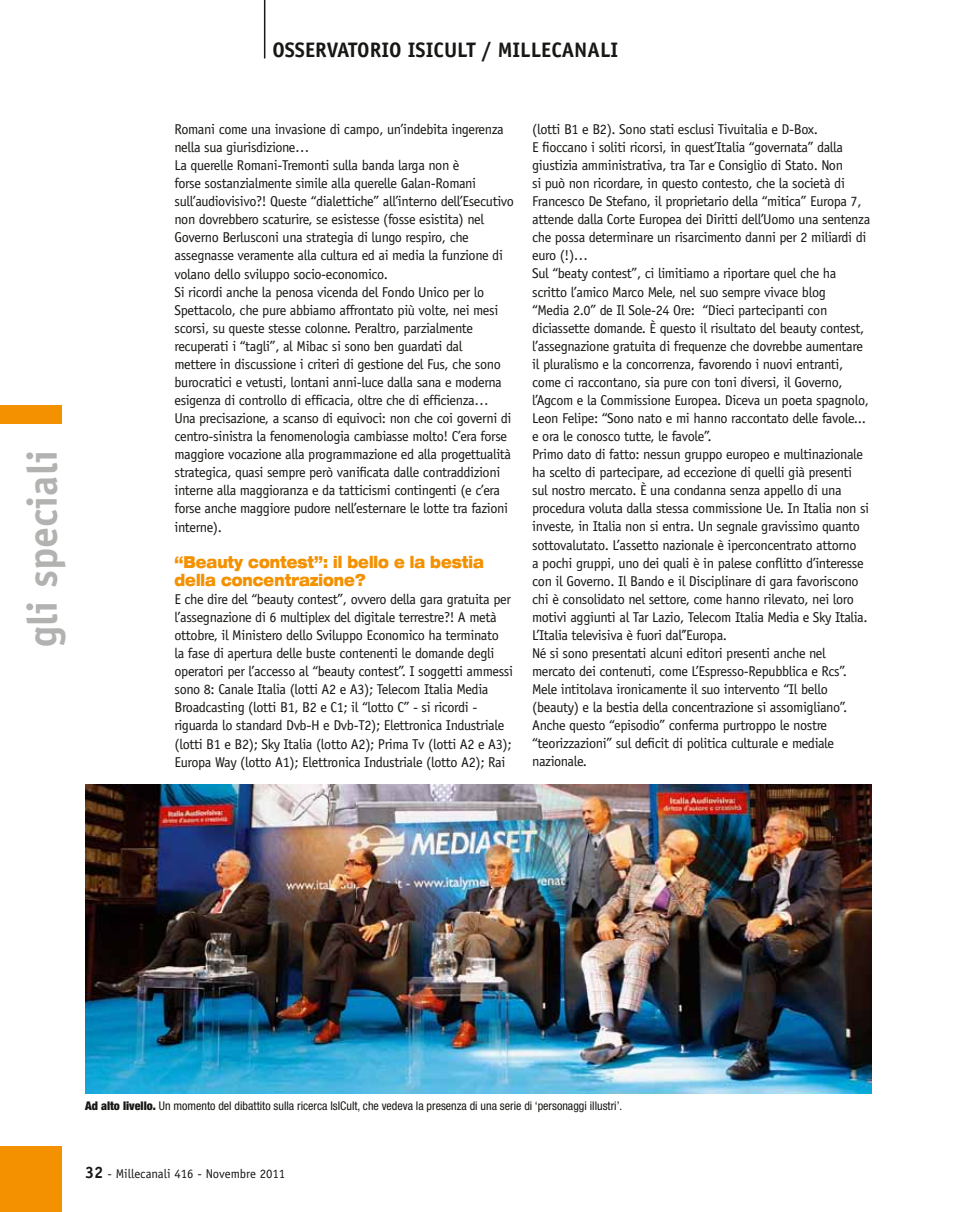
<style>
.page{position:relative;width:957px;height:1212px;background:#fff}
.page>*{position:absolute;margin:0;border:0;box-sizing:border-box;transform-origin:0 0}
.t1{font:700 42px "Officina Sans Std";color:#b2b2b1}
.t2{font:700 21px "Officina Sans Std";color:#171715}
.t3{font:900 expanded 16.5px/18px "Helvetica Neue LT Std";color:#f39100;scale:.75 1}
.t4{font:14.25px/18px "Officina Sans Std";letter-spacing:-.025em;color:#171715}
.t5{font:12.75px "Officina Sans Std";color:#171715}
.t6{font:condensed 12px "Helvetica Neue LT Std";color:#171715}
.s1{font-weight:900}
.s2{font-weight:700;font-size:16.5px}
</style>
<div class="page">
<div style="left:0;top:405px;width:62px;height:18px;background:#f39100"></div>
<hr style="left:264px;top:0;width:1px;height:58px;background:#171715">
<div style="left:0;top:1146px;width:62px;height:66px;background:#f39100"></div>
<img style="left:85px;top:785px;width:787px;height:308px">
<h1 class="t1" style="left:16px;top:647px;width:199px;rotate:-90deg">GLI SPECIALI</h1>
<h2 class="t2" style="left:272px;top:37px;width:347px">OSSERVATORIO ISICULT / MILLECANALI</h2>
<p class="t4" style="left:174px;top:120px;width:341px">Romani come una invasione di campo, un’indebita ingerenza nella sua giurisdizione…<br>La querelle Romani-Tremonti sulla banda larga non è<br>forse sostanzialmente simile alla querelle Galan-Romani sull’audiovisivo?! Queste “dialettiche” all’interno dell’Esecutivo non dovrebbero scaturire, se esistesse (fosse esistita) nel Governo Berlusconi una strategia di lungo respiro, che assegnasse veramente alla cultura ed ai media la funzione di volano dello sviluppo socio-economico.<br>Si ricordi anche la penosa vicenda del Fondo Unico per lo Spettacolo, che pure abbiamo affrontato più volte, nei mesi scorsi, su queste stesse colonne. Peraltro, parzialmente recuperati i “tagli”, al Mibac si sono ben guardati dal<br>mettere in discussione i criteri di gestione del Fus, che sono burocratici e vetusti, lontani anni-luce dalla sana e moderna esigenza di controllo di efficacia, oltre che di efficienza…<br>Una precisazione, a scanso di equivoci: non che coi governi di centro-sinistra la fenomenologia cambiasse molto! C’era forse maggiore vocazione alla programmazione ed alla progettualità strategica, quasi sempre però vanificata dalle contraddizioni interne alla maggioranza e da tatticismi contingenti (e c’era forse anche maggiore pudore nell’esternare le lotte tra fazioni interne).</p>
<p class="t3" style="left:174px;top:552px;width:414px">“Beauty contest”: il bello e la bestia della concentrazione?</p>
<p class="t4" style="left:174px;top:590px;width:340px">E che dire del “beauty contest”, ovvero della gara gratuita per l’assegnazione di 6 multiplex del digitale terrestre?! A metà ottobre, il Ministero dello Sviluppo Economico ha terminato<br>la fase di apertura delle buste contenenti le domande degli operatori per l’accesso al “beauty contest”. I soggetti ammessi sono 8: Canale Italia (lotti A2 e A3); Telecom Italia Media Broadcasting (lotti B1, B2 e C1; il “lotto C” - si ricordi - riguarda lo standard Dvb-H e Dvb-T2); Elettronica Industriale (lotti B1 e B2); Sky Italia (lotto A2); Prima Tv (lotti A2 e A3); Europa Way (lotto A1); Elettronica Industriale (lotto A2); Rai</p>
<p class="t4" style="left:532px;top:120px;width:340px">(lotti B1 e B2). Sono stati esclusi Tivuitalia e D-Box.<br>E fioccano i soliti ricorsi, in quest’Italia “governata” dalla giustizia amministrativa, tra Tar e Consiglio di Stato. Non<br>si può non ricordare, in questo contesto, che la società di Francesco De Stefano, il proprietario della “mitica” Europa 7, attende dalla Corte Europea dei Diritti dell’Uomo una sentenza che possa determinare un risarcimento danni per 2 miliardi di euro (!)…<br>Sul “beaty contest”, ci limitiamo a riportare quel che ha scritto l’amico Marco Mele, nel suo sempre vivace blog<br>“Media 2.0” de Il Sole-24 Ore: “Dieci partecipanti con diciassette domande. È questo il risultato del beauty contest, l’assegnazione gratuita di frequenze che dovrebbe aumentare il pluralismo e la concorrenza, favorendo i nuovi entranti, come ci raccontano, sia pure con toni diversi, il Governo, l’Agcom e la Commissione Europea. Diceva un poeta spagnolo, Leon Felipe: “Sono nato e mi hanno raccontato delle favole... e ora le conosco tutte, le favole”.<br>Primo dato di fatto: nessun gruppo europeo e multinazionale ha scelto di partecipare, ad eccezione di quelli già presenti sul nostro mercato. È una condanna senza appello di una procedura voluta dalla stessa commissione Ue. In Italia non si investe, in Italia non si entra. Un segnale gravissimo quanto sottovalutato. L’assetto nazionale è iperconcentrato attorno<br>a pochi gruppi, uno dei quali è in palese conflitto d’interesse con il Governo. Il Bando e il Disciplinare di gara favoriscono chi è consolidato nel settore, come hanno rilevato, nei loro motivi aggiunti al Tar Lazio, Telecom Italia Media e Sky Italia.<br>L’Italia televisiva è fuori dal’’Europa.<br>Né si sono presentati alcuni editori presenti anche nel mercato dei contenuti, come L’Espresso-Repubblica e Rcs”.<br>Mele intitolava ironicamente il suo intervento “Il bello (beauty) e la bestia della concentrazione si assomigliano”.<br>Anche questo “episodio” conferma purtroppo le nostre “teorizzazioni” sul deficit di politica culturale e mediale nazionale.</p>
<p class="t6" style="left:85px;top:1099px;width:539px"><span class="s1">Ad alto livello.</span> Un momento del dibattito sulla ricerca IsICult, che vedeva la presenza di una serie di ‘personaggi illustri’.</p>
<p class="t5" style="left:85px;top:1166px;width:202px"><span class="s2">32</span> - Millecanali 416 - Novembre 2011</p>
</div>
